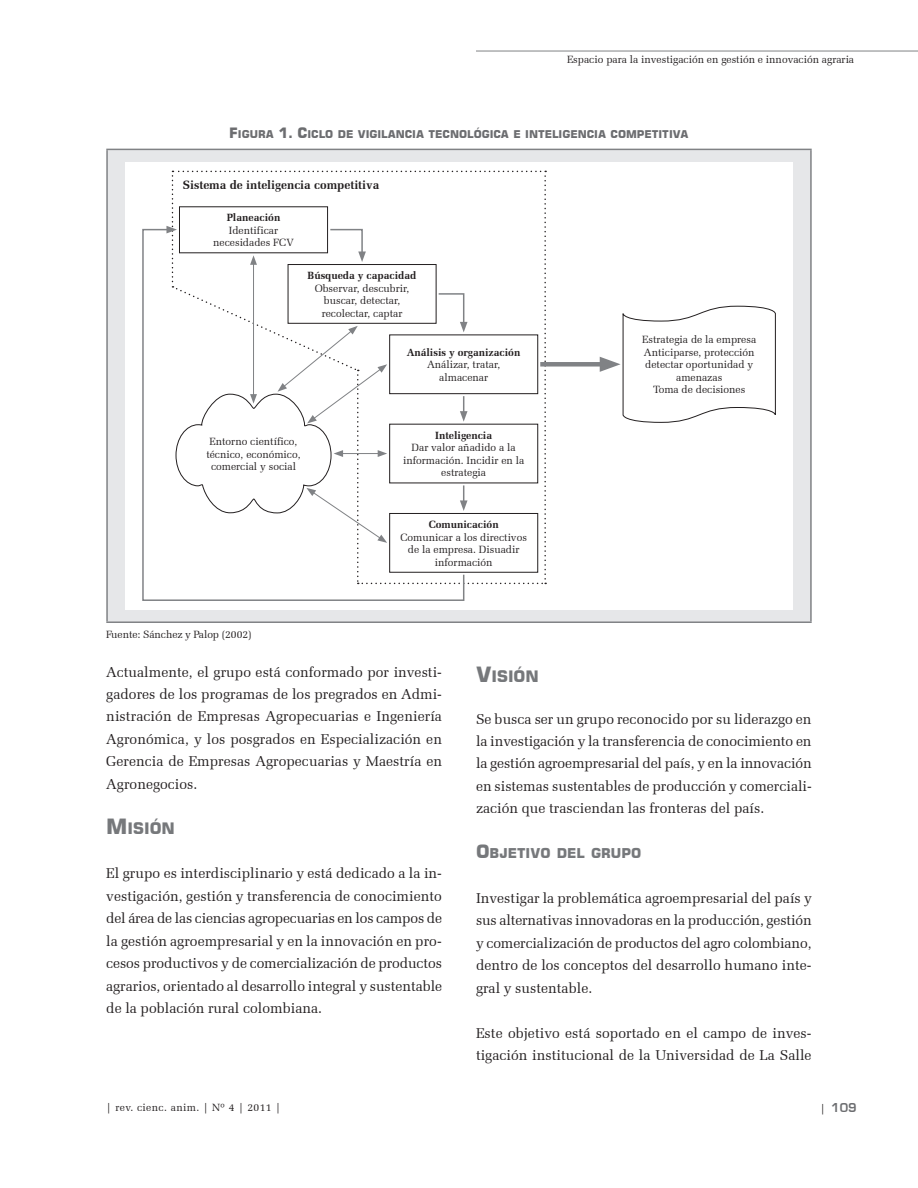
<style>
.page{position:relative;width:918px;height:1188px;background:#fff}
.page>*{position:absolute;margin:0;border:0;box-sizing:border-box;transform-origin:0 0}
.t1{font:700 15.75px "Square 721 BT";color:#76787b}
.t2{font:14.25px/22.5px "Zapf Elliptical 711 BT";letter-spacing:.005em;color:#231f20;text-align:justify}
.t3{font:700 13.5px "Square 721 BT";color:#76787b}
.t4{font:700 12px "Zapf Elliptical 711 BT";color:#231f20}
.t5{font:12px "Square 721 Dm Normal";color:#6c6d70}
.t6{font:700 10.65px "Square 721 BT";letter-spacing:-.005em;color:#6c6d70}
.t7{font:10.5px/12.6px "Zapf Elliptical 711 BT";color:#231f20;text-align:center}
.t8{font:700 10.5px "Zapf Elliptical 711 BT";color:#231f20}
.t9{font:10.5px "Zapf Elliptical 711 BT";letter-spacing:.035em;color:#231f20}
.s1{font-size:14.25px}
.s2{font-size:21px}
.s3{font-size:18px}
.s4{font-family:"Zapf Elliptical 711 BT";font-size:10.5px;color:#231f20}
</style>
<div class="page">
<hr style="left:476px;top:51px;width:442px;height:1px;background:#808285">
<div style="left:107px;top:149px;width:704px;height:473px;background:#e6e7e9"></div>
<hr style="left:106px;top:149px;width:706px;height:1px;background:#808285">
<hr style="left:106px;top:150px;width:2px;height:471px;background:#808285">
<hr style="left:810px;top:150px;width:2px;height:471px;background:#808285">
<hr style="left:106px;top:621px;width:706px;height:2px;background:#808285">
<div style="left:125px;top:162px;width:668px;height:447px;background:#fff"></div>
<svg style="left:142px;top:228px;width:323px;height:373px"></svg>
<div style="left:540px;top:362px;width:68px;height:5px;background:#808285"></div>
<svg style="left:600px;top:305px;width:176px;height:118px"></svg>
<svg style="left:166px;top:171px;width:380px;height:413px"></svg>
<p class="t7" style="left:567px;top:53px;width:289px">Espacio para la investigación en gestión e innovación agraria</p>
<p class="t6" style="left:229px;top:128px;width:461px"><span class="s1">F</span>IGURA <span class="s1">1. C</span>ICLO DE VIGILANCIA TECNOLÓGICA E INTELIGENCIA COMPETITIVA</p>
<p class="t4" style="left:183px;top:177px;width:198px">Sistema de inteligencia competitiva</p>
<p class="t8" style="left:227px;top:211px;width:55px">Planeación</p>
<p class="t7" style="left:213px;top:224px;width:82px">Identificar necesidades FCV</p>
<p class="t8" style="left:308px;top:269px;width:110px">Búsqueda y capacidad</p>
<p class="t7" style="left:315px;top:282px;width:96px">Observar, descubrir, buscar, detectar, recolectar, captar</p>
<p class="t8" style="left:407px;top:346px;width:115px">Análisis y organización</p>
<p class="t7" style="left:427px;top:358px;width:75px">Análizar, tratar, almacenar</p>
<p class="t7" style="left:206px;top:435px;width:96px">Entorno científico, técnico, económico, comercial y social</p>
<p class="t7" style="left:106px;top:628px;width:147px">Fuente: Sánchez y Palop (2002)</p>
<p class="t8" style="left:435px;top:429px;width:59px">Inteligencia</p>
<p class="t7" style="left:403px;top:441px;width:123px">Dar valor añadido a la información. Incidir en la estrategia</p>
<p class="t8" style="left:429px;top:518px;width:71px">Comunicación</p>
<p class="t7" style="left:400px;top:531px;width:128px">Comunicar a los directivos de la empresa. Disuadir información</p>
<p class="t7" style="left:642px;top:333px;width:115px">Estrategia de la empresa<br>Anticiparse, protección detectar oportunidad y amenazas<br>Toma de decisiones</p>
<p class="t2" style="left:106px;top:660px;width:337px">Actualmente, el grupo está conformado por investi&shy;gadores de los programas de los pregrados en Admi&shy;nistración de Empresas Agropecuarias e Ingeniería Agronómica, y los posgrados en Especialización en Gerencia de Empresas Agropecuarias y Maestría en Agronegocios.</p>
<p class="t1" style="left:106px;top:818px;width:70px"><span class="s2">M</span> ISIÓN</p>
<p class="t2" style="left:106px;top:862px;width:337px">El grupo es interdisciplinario y está dedicado a la in&shy;vestigación, gestión y transferencia de conocimiento del área de las ciencias agropecuarias en los campos de la gestión agroempresarial y en la innovación en pro&shy;cesos productivos y de comercialización de productos agrarios, orientado al desarrollo integral y sustentable de la población rural colombiana.</p>
<p class="t1" style="left:476px;top:666px;width:64px"><span class="s2">V</span>ISIÓN</p>
<p class="t2" style="left:476px;top:707px;width:337px">Se busca ser un grupo reconocido por su liderazgo en la investigación y la transferencia de conocimiento en la gestión agroempresarial del país, y en la innovación en sistemas sustentables de producción y comerciali&shy;zación que trasciendan las fronteras del país.</p>
<p class="t3" style="left:476px;top:845px;width:167px"><span class="s3">O</span>BJETIVO DEL GRUPO</p>
<p class="t2" style="left:476px;top:887px;width:337px">Investigar la problemática agroempresarial del país y sus alternativas innovadoras en la producción, gestión y comercialización de productos del agro colombiano, dentro de los conceptos del desarrollo humano inte&shy;gral y sustentable.</p>
<p class="t2" style="left:476px;top:1021px;width:337px">Este objetivo está soportado en el campo de inves&shy;tigación institucional de la Universidad de La Salle</p>
<p class="t9" style="left:106px;top:1101px;width:176px">| rev. cienc. anim. | Nº 4 | 2011 |</p>
<p class="t5" style="left:820px;top:1100px;width:38px"><span class="s4">|</span> 109</p>
</div>
